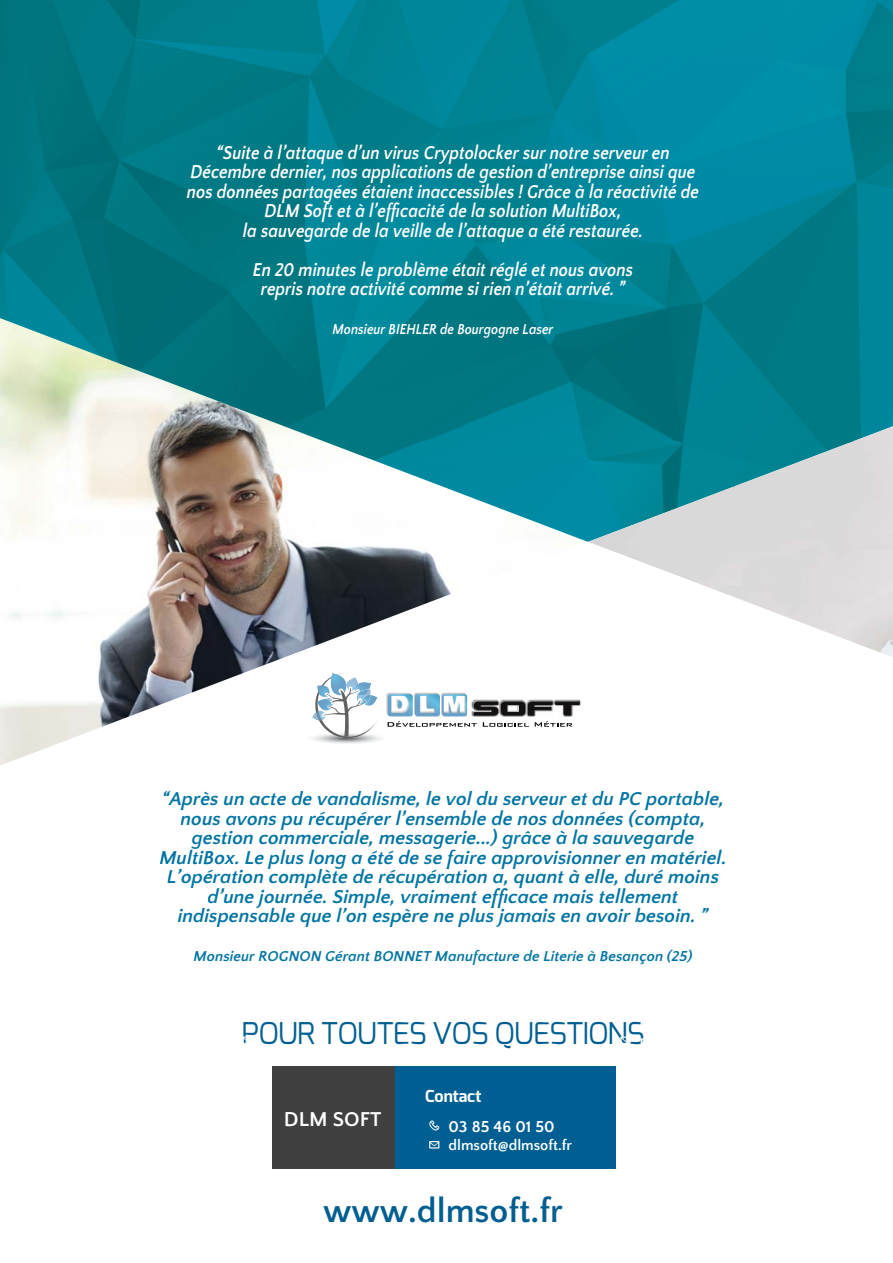
<style>
.page{position:relative;width:893px;height:1263px;background:#fff}
.page>*{position:absolute;margin:0;border:0;box-sizing:border-box;transform-origin:0 0}
.t1{font:700 34.5px "Quattrocento Sans";color:#005e91}
.t2{font:30px "Exo";letter-spacing:-.03em;color:#005f92}
.t3{font:700 21px "Quattrocento Sans";color:#fff}
.t4{font:italic 700 19.5px/39px "Quattrocento Sans";color:#0074a3}
.t5{font:italic 700 19.5px/19.5px "Quattrocento Sans";color:#fff;text-align:center;scale:.86 1}
.t6{font:700 16.5px "Quattrocento Sans";color:#fff}
.t7{font:700 16.5px "Exo";letter-spacing:-.01em;color:#fff}
.t8{font:italic 700 15px "Quattrocento Sans";color:#0074a3}
.t9{font:italic 700 15px "Quattrocento Sans";color:#fff;scale:.86 1}
.t10{font:700 15px "Quattrocento Sans";color:#fff}
</style>
<div class="page">
<img style="left:0;top:0;width:893px;height:425px">
<img style="left:588px;top:425px;width:305px;height:232px">
<img style="left:0;top:317px;width:588px;height:449px">
<div style="left:272px;top:1066px;width:123px;height:103px;background:#404041"></div>
<div style="left:395px;top:1066px;width:221px;height:103px;background:#005f92"></div>
<svg style="left:429px;top:1141px;width:10px;height:7px"></svg>
<svg style="left:429px;top:1120px;width:11px;height:11px"></svg>
<img style="left:579px;top:700px;width:2px;height:17px">
<img style="left:579px;top:700px;width:1px;height:16px">
<svg style="left:305px;top:673px;width:274px;height:72px"></svg>
<hr style="left:217px;top:888px;width:126px;height:1px;background:#0074a3">
<p class="t5" style="left:187px;top:143px;width:597px">“Suite à l’attaque d’un virus Cryptolocker sur notre serveur en Décembre dernier, nos applications de gestion d’entreprise ainsi que nos données partagées étaient inaccessibles ! Grâce à la réactivité de DLM Soft et à l’efficacité de la solution MultiBox,<br>la sauvegarde de la veille de l’attaque a été restaurée.</p>
<p class="t5" style="left:253px;top:260px;width:444px">En 20 minutes le problème était réglé et nous avons repris notre activité comme si rien n’était arrivé. ”</p>
<p class="t9" style="left:332px;top:322px;width:258px">Monsieur BIEHLER de Bourgogne Laser</p>
<p class="t4" style="left:162px;top:790px;width:564px;line-height:19.5px;text-align:center">“A rès un acte de vandalisme, le vol du serveur et du PC ortable, nous avons u récu érer l’ensemble de nos données (com ta,</p>
<p class="t4" style="left:182px;top:780px;width:13px">p</p>
<p class="t4" style="left:192px;top:780px;width:504px;text-indent:454px">p gestion commerciale, messagerie...) grâce à la sauvegarde</p>
<p class="t4" style="left:159px;top:800px;width:569px;text-indent:512px">p<br>MultiBox. Le plus long a été de se aire a rovisionner en matériel.</p>
<p class="t4" style="left:167px;top:858px;width:554px">L’opération com lète de récu ération a, uant à elle, duré moins</p>
<p class="t4" style="left:282px;top:800px;width:13px">p</p>
<p class="t4" style="left:345px;top:800px;width:13px">p</p>
<p class="t4" style="left:447px;top:839px;width:8px">f</p>
<p class="t4" style="left:208px;top:839px;width:472px;text-indent:295px">pp<br>d’une journée. Sim le, vraiment e cace mais tellement</p>
<p class="t4" style="left:178px;top:858px;width:532px;text-indent:336px">q<br>indispensable que l’on espère ne plus jamais en avoir besoin. ”</p>
<p class="t4" style="left:306px;top:858px;width:13px">p</p>
<p class="t4" style="left:416px;top:858px;width:13px">p</p>
<p class="t4" style="left:364px;top:878px;width:13px">p</p>
<p class="t4" style="left:492px;top:878px;width:18px">ffi</p>
<p class="t8" style="left:194px;top:949px;width:500px">Monsieur ROGNON Gérant BONNET Manufacture de Literie à Besançon (25)</p>
<h2 class="t2" style="left:242px;top:1016px;width:404px">POUR TOUTES VOS QUESTIONS</h2>
<p class="t3" style="left:284px;top:1108px;width:99px">DLM SOFT</p>
<p class="t7" style="left:425px;top:1086px;width:58px">Contact</p>
<p class="t6" style="left:448px;top:1118px;width:108px">03 85 46 01 50</p>
<p class="t10" style="left:448px;top:1137px;width:125px">dlmsoft@dlmsoft.fr</p>
<h1 class="t1" style="left:323px;top:1193px;width:241px">www.dlmsoft.fr</h1>
</div>
